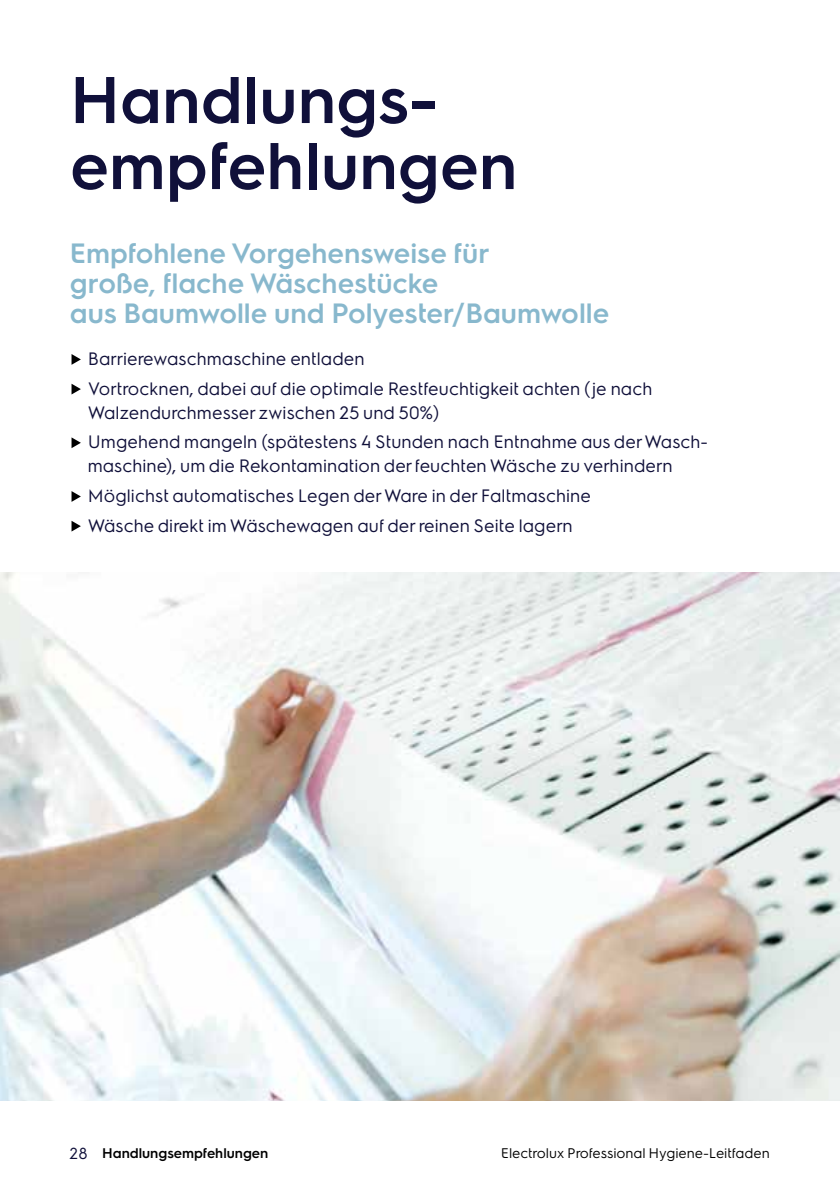
<style>
.page{position:relative;width:840px;height:1191px;background:#fff}
.page>*{position:absolute;margin:0;border:0;box-sizing:border-box;transform-origin:0 0}
.t1{font:600 66px/66px "Electrolux Sans";color:#10103a}
.t2{font:600 28px/30px "Electrolux Sans";color:#88b8cd}
.t3{font:18px/29.6px "Electrolux Sans";color:#10103a}
.t4{font:16px "Electrolux Sans";color:#10103a}
.t5{font:14px "Electrolux Sans";color:#000}
.t6{font:600 14px "Electrolux Sans";color:#000}
</style>
<div class="page">
<img style="left:0;top:572px;width:839px;height:528px">
<svg style="left:71px;top:354px;width:10px;height:11px"></svg>
<svg style="left:71px;top:384px;width:10px;height:10px"></svg>
<svg style="left:71px;top:437px;width:10px;height:11px"></svg>
<svg style="left:71px;top:491px;width:10px;height:11px"></svg>
<svg style="left:71px;top:521px;width:10px;height:10px"></svg>
<h1 class="t1" style="left:70px;top:63px;width:448px">Handlungs&shy;empfehlungen</h1>
<h2 class="t2" style="left:70px;top:237px;width:540px">Empfohlene Vorgehensweise für<br>große, flache Wäschestücke<br>aus Baumwolle und Polyester/Baumwolle</h2>
<p class="t3" style="left:88px;top:342px;width:566px">Barrierewaschmaschine entladen<br>Vortrocknen, dabei auf die optimale Restfeuchtigkeit achten (je nach</p>
<p class="t3" style="left:88px;top:396px;width:621px">Walzendurchmesser zwischen 25 und 50%)<br>Umgehend mangeln (spätestens 4 Stunden nach Entnahme aus der Wasch-</p>
<p class="t3" style="left:88px;top:450px;width:586px">maschine), um die Rekontamination der feuchten Wäsche zu verhindern<br>Möglichst automatisches Legen der Ware in der Faltmaschine<br>Wäsche direkt im Wäschewagen auf der reinen Seite lagern</p>
<p class="t4" style="left:70px;top:1141px;width:20px">28</p>
<p class="t5" style="left:501px;top:1143px;width:270px">Electrolux Professional Hygiene-Leitfaden</p>
<p class="t6" style="left:102px;top:1143px;width:168px">Handlungsempfehlungen</p>
</div>
